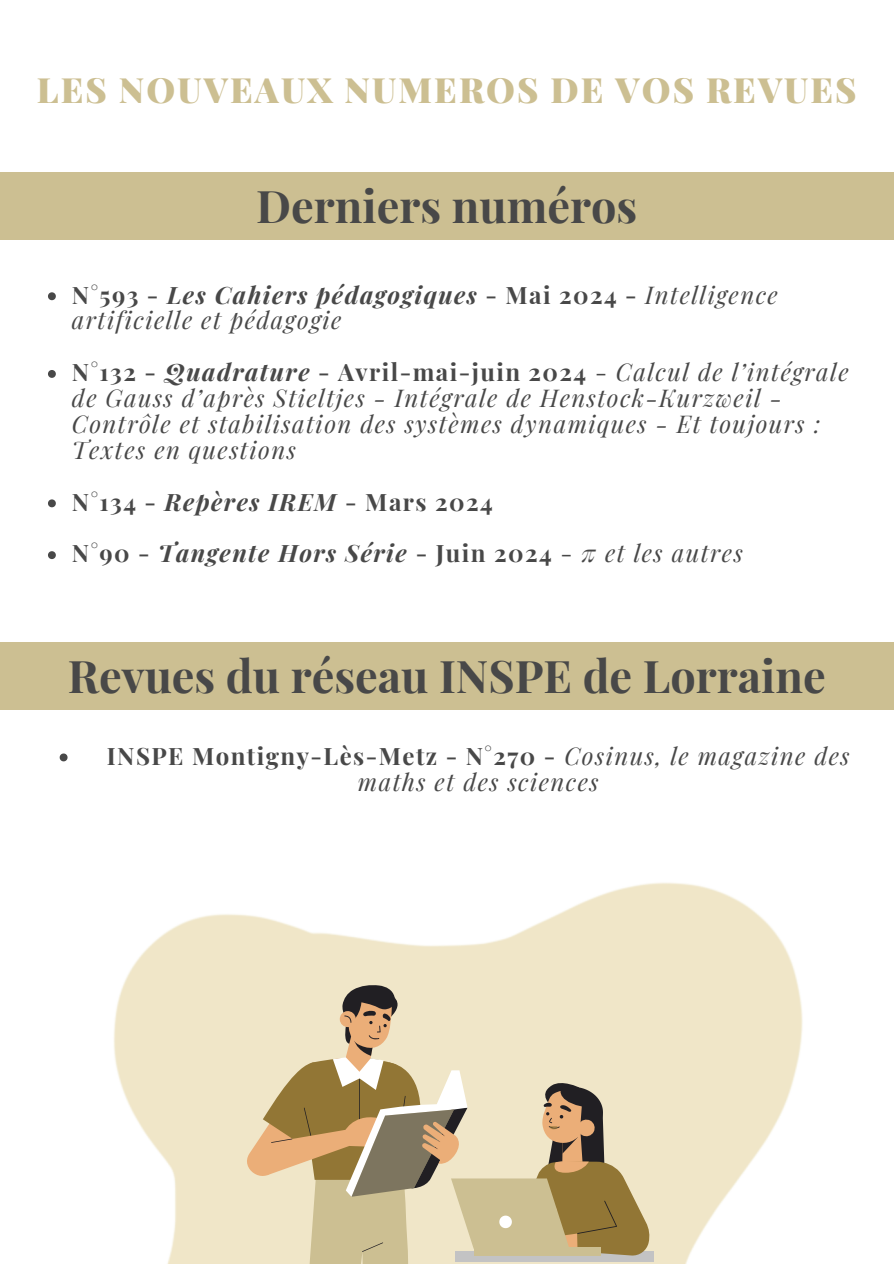
<style>
.page{position:relative;width:894px;height:1264px;background:#fff}
.page>*{position:absolute;margin:0;border:0;box-sizing:border-box;transform-origin:0 0}
.t1{font:700 45px "Playfair Display";color:#484848}
.t2{font:900 34.8px "Playfair Display";letter-spacing:.06em;color:#ccbf92}
.t3{font:italic 24px/25.8px "Playfair Display";letter-spacing:.06em;color:#484848}
.t4{font:italic 700 24px "Playfair Display";letter-spacing:.06em;color:#484848}
.t5{font:700 24px "Playfair Display";letter-spacing:.06em;color:#484848}
.s1{font-weight:700;font-style:normal}
.s2{font-weight:700}
.s3{font-style:normal}
.s4{font-style:italic}
.s5{font-weight:400;font-style:normal}
.s6{font-weight:400}
</style>
<div class="page">
<div style="left:0;top:172px;width:893px;height:67px;background:#ccbf92"></div>
<div style="left:0;top:642px;width:893px;height:67px;background:#ccbf92"></div>
<img style="left:114px;top:882px;width:689px;height:381px">
<div style="left:455px;top:1250px;width:199px;height:11px;background:#c3c3c4"></div>
<svg style="left:239px;top:981px;width:411px;height:282px;background:#d2c29f"></svg>
<svg style="left:48px;top:292px;width:8px;height:8px"></svg>
<svg style="left:48px;top:370px;width:8px;height:8px"></svg>
<svg style="left:48px;top:499px;width:8px;height:8px"></svg>
<svg style="left:48px;top:551px;width:8px;height:8px"></svg>
<svg style="left:60px;top:753px;width:8px;height:8px"></svg>
<p class="t2" style="left:37px;top:65px;width:821px">LES NOUVEAUX NUMEROS DE VOS REVUES</p>
<p class="t1" style="left:256px;top:174px;width:382px">Derniers numéros</p>
<h1 class="t3" style="left:72px;top:281px;width:707px"><span class="s1">N°593 -</span> <span class="s2">Les Cahiers pédagogiques</span> <span class="s1">- Mai 2024 -</span> Intelligence artificielle et pédagogie</h1>
<p class="t3" style="left:72px;top:358px;width:778px"><span class="s1">N°132 -</span> <span class="s2">Quadrature</span> <span class="s1">- Avril-mai-juin 2024</span> <span class="s3">-</span> Calcul de l’intégrale de Gauss d’après Stieltjes - Intégrale de Henstock-Kurzweil - Contrôle et stabilisation des systèmes dynamiques - Et toujours :<br>Textes en questions</p>
<p class="t5" style="left:72px;top:484px;width:422px">N°134 - <span class="s4">Repères IREM</span> - Mars 2024</p>
<p class="t4" style="left:72px;top:536px;width:672px"><span class="s3">N°90 -</span> Tangente Hors Série <span class="s3">- Juin 2024</span> <span class="s5">-</span> <span class="s6">π et les autres</span></p>
<h2 class="t1" style="left:68px;top:644px;width:759px">Revues du réseau INSPE de Lorraine</h2>
<h1 class="t3" style="left:107px;top:742px;width:744px;text-align:center"><span class="s1">INSPE Montigny-Lès-Metz - N°270 -</span> Cosinus, le magazine des maths et des sciences</h1>
</div>
